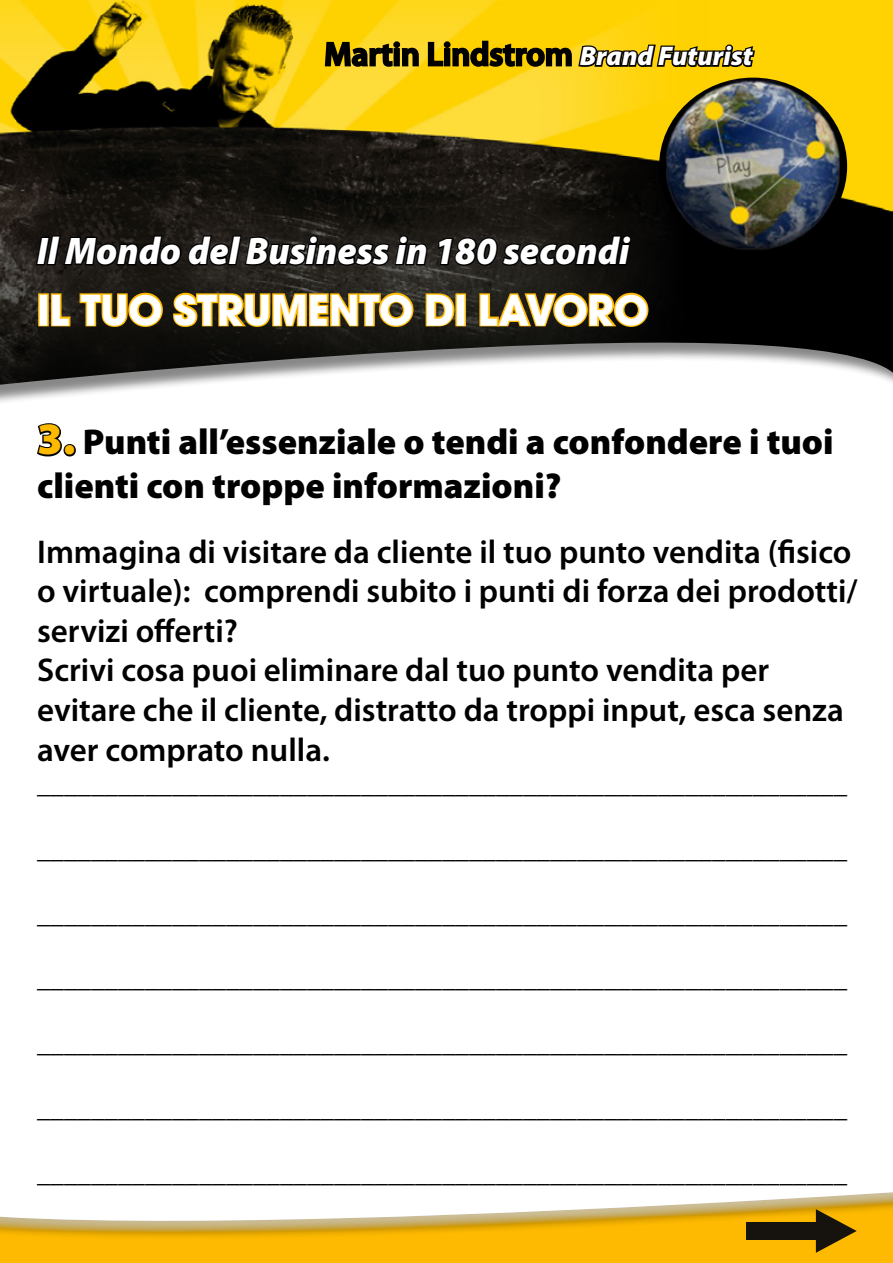
<style>
.page{position:relative;width:893px;height:1263px;background:#fff}
.page>*{position:absolute;margin:0;border:0;box-sizing:border-box;transform-origin:0 0}
.t1{font:45px "Avant Garde Md ITCTT Bold";color:#fff}
.t2{font:italic 900 38.55px "Myriad Pro";color:#fff;scale:.96 1}
.t3{font:900 36px/43.2px "Myriad Pro";color:#000}
.t4{font:600 33px/39.6px "Myriad Pro";color:#000}
.t5{font:900 27px "Myriad Pro";color:#000}
.s1{font-weight:900;font-style:italic;font-size:27px;color:#fff}
.s2{font-size:45px;color:#feba01}
</style>
<div class="page">
<svg style="left:37px;top:423px;width:25px;height:34px"></svg>
<div style="left:64px;top:444px;width:12px;height:12px;border:3px solid #000;border-radius:50%"></div>
<img style="left:0;top:0;width:893px;height:385px">
<div style="left:38px;top:293px;width:11px;height:33px;border:3px solid #feba01"></div>
<svg style="left:49px;top:292px;width:23px;height:36px"></svg>
<svg style="left:78px;top:291px;width:86px;height:38px;background:#6a500b"></svg>
<svg style="left:172px;top:280px;width:243px;height:49px;background:#6a5213"></svg>
<svg style="left:424px;top:291px;width:32px;height:37px"></svg>
<div style="left:455px;top:293px;width:11px;height:33px;border:3px solid #feba01"></div>
<svg style="left:478px;top:291px;width:172px;height:38px;background:#6d530b"></svg>
<div style="left:0;top:1156px;width:893px;height:107px;background:#000;opacity:.75"></div>
<svg style="left:34px;top:0;width:723px;height:267px;background:#73610f"></svg>
<div style="left:746px;top:1222px;width:79px;height:18px;background:#16130e"></div>
<svg style="left:816px;top:1209px;width:41px;height:44px;background:#8a6607"></svg>
<img style="left:659px;top:78px;width:188px;height:177px">
<p class="t4" style="left:324px;top:34px;width:430px">Martin Lindstrom <span class="s1">Brand Futurist</span></p>
<h2 class="t2" style="left:37px;top:230px;width:618px">Il Mondo del Business in 180 secondi</h2>
<h1 class="t1" style="left:37px;top:282px;width:613px">IL TUO STRUMENTO DI LAVORO</h1>
<h3 class="t3" style="left:37px;top:421px;width:798px"><span class="s2">3.</span> Punti all’essenziale o tendi a confondere i tuoi clienti con troppe informazioni?</h3>
<p class="t4" style="left:37px;top:531px;width:822px">Immagina di visitare da cliente il tuo punto vendita (fisico o virtuale): comprendi subito i punti di forza dei prodotti/ servizi offerti?<br>Scrivi cosa puoi eliminare dal tuo punto vendita per evitare che il cliente, distratto da troppi input, esca senza aver comprato nulla.</p>
<p class="t5" style="left:37px;top:768px;width:811px">____________________________________________________________</p>
<p class="t5" style="left:37px;top:833px;width:811px">____________________________________________________________</p>
<p class="t5" style="left:37px;top:898px;width:811px">____________________________________________________________</p>
<p class="t5" style="left:37px;top:963px;width:811px">____________________________________________________________</p>
<p class="t5" style="left:37px;top:1028px;width:811px">____________________________________________________________</p>
<p class="t5" style="left:37px;top:1092px;width:811px">____________________________________________________________</p>
<p class="t5" style="left:37px;top:1157px;width:811px">____________________________________________________________</p>
</div>
